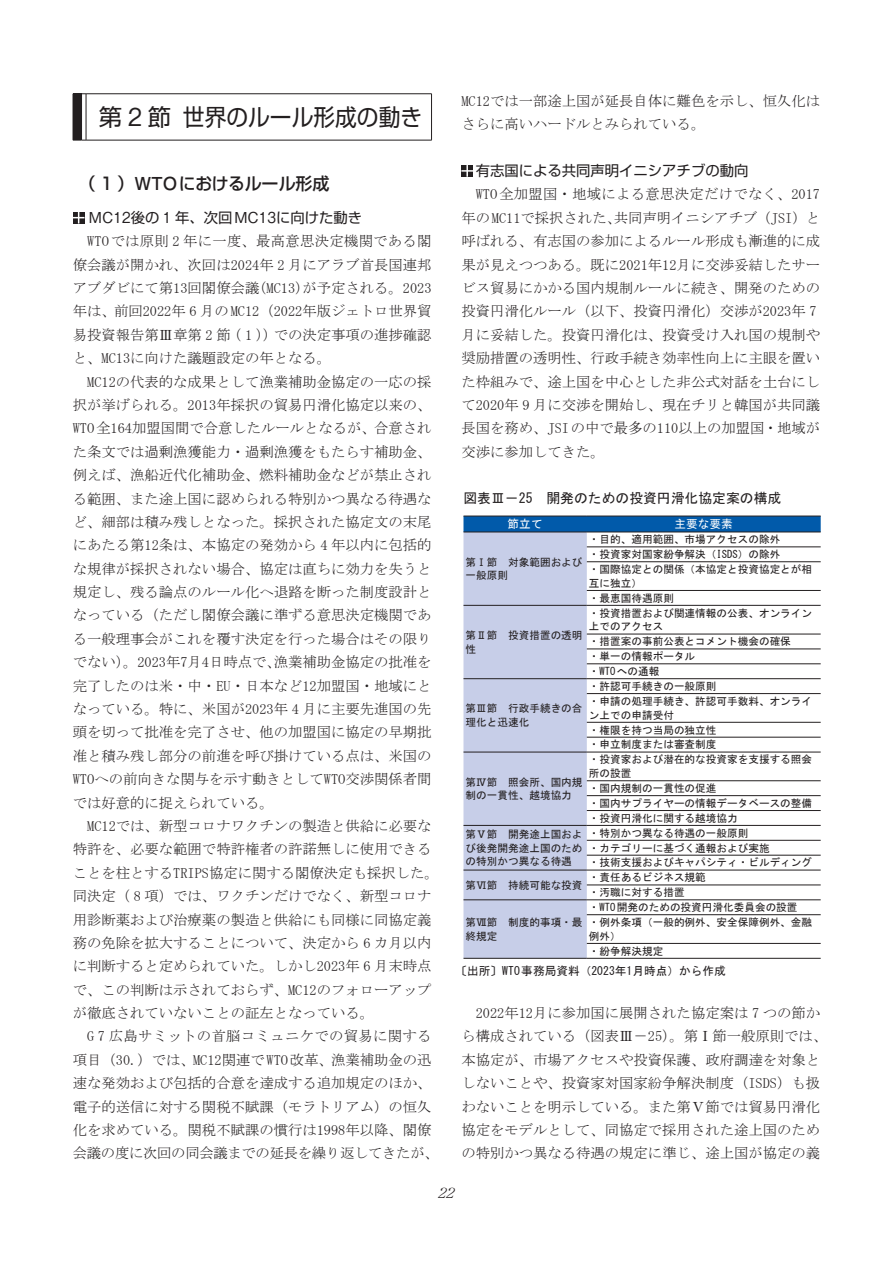
<style>
.page{position:relative;width:893px;height:1263px;background:#fff}
.page>*{position:absolute;margin:0;border:0;box-sizing:border-box;transform-origin:0 0}
.t1{font:23.4px "Shin Go Pro";color:#231f20}
.t2{font:500 16.95px "Shin Go Pro";letter-spacing:-.015em;color:#231f20}
.t3{font:14.4px/23.4px "MS Mincho";color:#231f20}
.t4{font:14.4px "Shin Go Pro";color:#231f20}
.t5{font:13.8px "MS Gothic";color:#231f20}
.t6{font:300 13.8px "Ryumin Pro";color:#231f20}
.t7{font:11.7px "MS Gothic";color:#231f20}
.t8{font:11.7px "MS Gothic";color:#fff}
.t9{font:10.65px/14.9px "MS Gothic";color:#231f20}
.s1{font-family:"Gothic BBB Pro";font-weight:500;font-size:24.6px}
.s2{font-family:"Futo Go B101 Pro";font-weight:700;font-size:17.85px}
.s3{font-family:"Gothic BBB Pro";font-weight:500;font-size:15px}
</style>
<div class="page">
<div style="left:73px;top:94px;width:9px;height:46px;background:#231f20"></div>
<hr style="left:86px;top:94px;width:346px;height:1px;background:#231f20">
<hr style="left:86px;top:94px;width:1px;height:46px;background:#231f20">
<hr style="left:431px;top:94px;width:1px;height:46px;background:#231f20">
<svg style="left:73px;top:140px;width:13px;height:1px"></svg>
<hr style="left:86px;top:140px;width:346px;height:1px;background:#231f20">
<svg style="left:73px;top:212px;width:12px;height:11px"></svg>
<svg style="left:461px;top:165px;width:12px;height:12px"></svg>
<svg style="left:463px;top:517px;width:358px;height:15px;background:#0258a5"></svg>
<div style="left:463px;top:533px;width:124px;height:425px;background:#c7cee8"></div>
<hr style="left:463px;top:516px;width:124px;height:1px;background:#231f20">
<hr style="left:587px;top:516px;width:234px;height:1px;background:#231f20">
<hr style="left:463px;top:532px;width:124px;height:1px;background:#231f20">
<hr style="left:587px;top:532px;width:234px;height:1px;background:#231f20">
<hr style="left:587px;top:547px;width:234px;height:1px;background:#231f20">
<hr style="left:587px;top:561px;width:234px;height:1px;background:#231f20">
<hr style="left:587px;top:590px;width:234px;height:1px;background:#231f20">
<hr style="left:463px;top:605px;width:124px;height:1px;background:#231f20">
<hr style="left:587px;top:605px;width:234px;height:1px;background:#231f20">
<hr style="left:587px;top:634px;width:234px;height:1px;background:#231f20">
<hr style="left:587px;top:649px;width:234px;height:1px;background:#231f20">
<hr style="left:587px;top:663px;width:234px;height:1px;background:#231f20">
<hr style="left:463px;top:678px;width:124px;height:1px;background:#231f20">
<hr style="left:587px;top:678px;width:234px;height:1px;background:#231f20">
<hr style="left:587px;top:693px;width:234px;height:1px;background:#231f20">
<hr style="left:587px;top:722px;width:234px;height:1px;background:#231f20">
<hr style="left:587px;top:737px;width:234px;height:1px;background:#231f20">
<hr style="left:463px;top:752px;width:124px;height:1px;background:#231f20">
<hr style="left:587px;top:752px;width:234px;height:1px;background:#231f20">
<hr style="left:587px;top:780px;width:234px;height:1px;background:#231f20">
<hr style="left:587px;top:795px;width:234px;height:1px;background:#231f20">
<hr style="left:587px;top:810px;width:234px;height:1px;background:#231f20">
<hr style="left:463px;top:825px;width:124px;height:1px;background:#231f20">
<hr style="left:587px;top:825px;width:234px;height:1px;background:#231f20">
<hr style="left:587px;top:840px;width:234px;height:1px;background:#231f20">
<hr style="left:587px;top:855px;width:234px;height:1px;background:#231f20">
<hr style="left:463px;top:870px;width:124px;height:1px;background:#231f20">
<hr style="left:587px;top:870px;width:234px;height:1px;background:#231f20">
<hr style="left:587px;top:885px;width:234px;height:1px;background:#231f20">
<hr style="left:463px;top:899px;width:124px;height:1px;background:#231f20">
<hr style="left:463px;top:958px;width:124px;height:1px;background:#231f20">
<hr style="left:587px;top:899px;width:234px;height:1px;background:#231f20">
<hr style="left:587px;top:914px;width:234px;height:1px;background:#231f20">
<hr style="left:587px;top:943px;width:234px;height:1px;background:#231f20">
<hr style="left:587px;top:958px;width:234px;height:1px;background:#231f20">
<h1 class="t1" style="left:99px;top:98px;width:325px">第 <span class="s1">2</span> 節 世界のルール形成の動き</h1>
<p class="t2" style="left:79px;top:170px;width:252px">（１）<span class="s2">WTO</span>におけるルール形成</p>
<p class="t4" style="left:89px;top:206px;width:275px"><span class="s3">MC12</span>後の <span class="s3">1</span> 年、次回<span class="s3">MC13</span>に向けた動き</p>
<p class="t3" style="left:73px;top:229px;width:360px;text-align:justify;text-indent:14px">WTOでは原則 2 年に一度、最高意思決定機関である閣僚会議が開かれ、次回は2024年 2 月にアラブ首長国連邦アブダビにて第13回閣僚会議（MC13）が予定される。2023年は、前回2022年 6 月の MC12（2022年版ジェトロ世界貿易投資報告第Ⅲ章第 2 節（ 1 ））での決定事項の進捗確認と、MC13に向けた議題設定の年となる。</p>
<p class="t3" style="left:73px;top:370px;width:360px;text-align:justify;text-indent:14px">MC12の代表的な成果として漁業補助金協定の一応の採択が挙げられる。2013年採択の貿易円滑化協定以来の、WTO全164加盟国間で合意したルールとなるが、合意された条文では過剰漁獲能力・過剰漁獲をもたらす補助金、例えば、漁船近代化補助金、燃料補助金などが禁止される範囲、また途上国に認められる特別かつ異なる待遇など、細部は積み残しとなった。採択された協定文の末尾にあたる第12条は、本協定の発効から 4 年以内に包括的な規律が採択されない場合、協定は直ちに効力を失うと規定し、残る論点のルール化へ退路を断った制度設計となっている（ただし閣僚会議に準ずる意思決定機関である一般理事会がこれを覆す決定を行った場合はその限りでない）。2023年7月4日時点で、漁業補助金協定の批准を完了したのは米・中・EU・日本など12加盟国・地域にとなっている。特に、米国が2023年 4 月に主要先進国の先頭を切って批准を完了させ、他の加盟国に協定の早期批准と積み残し部分の前進を呼び掛けている点は、米国のWTOへの前向きな関与を示す動きとしてWTO交渉関係者間では好意的に捉えられている。</p>
<p class="t3" style="left:73px;top:814px;width:367px;text-indent:14px">MC12では、新型コロナワクチンの製造と供給に必要な特許を、必要な範囲で特許権者の許諾無しに使用できることを柱とするTRIPS協定に関する閣僚決定も採択した。同決定（ 8 項）では、ワクチンだけでなく、新型コロナ用診断薬および治療薬の製造と供給にも同様に同協定義務の免除を拡大することについて、決定から 6 カ月以内に判断すると定められていた。しかし2023年 6 月末時点で、この判断は示されておらず、MC12のフォローアップが徹底されていないことの証左となっている。</p>
<p class="t3" style="left:73px;top:1024px;width:367px;text-align:center">G 7 広島サミットの首脳コミュニケでの貿易に関する<br>項目（30.）では、MC12関連で WTO改革、漁業補助金の迅速な発効および包括的合意を達成する追加規定のほか、電子的送信に対する関税不賦課（モラトリアム）の恒久化を求めている。関税不賦課の慣行は1998年以降、閣僚会議の度に次回の同会議までの延長を繰り返してきたが、</p>
<p class="t3" style="left:461px;top:89px;width:360px">MC12では一部途上国が延長自体に難色を示し、恒久化はさらに高いハードルとみられている。</p>
<p class="t4" style="left:476px;top:159px;width:274px">有志国による共同声明イニシアチブの動向</p>
<p class="t3" style="left:461px;top:183px;width:360px;text-indent:14px">WTO全加盟国・地域による意思決定だけでなく、2017年の MC11で採択された、共同声明イニシアチブ（JSI）と呼ばれる、有志国の参加によるルール形成も漸進的に成果が見えつつある。既に2021年12月に交渉妥結したサービス貿易にかかる国内規制ルールに続き、開発のための投資円滑化ルール（以下、投資円滑化）交渉が2023年 7月に妥結した。投資円滑化は、投資受け入れ国の規制や奨励措置の透明性、行政手続き効率性向上に主眼を置いた枠組みで、途上国を中心とした非公式対話を土台にして2020年 9 月に交渉を開始し、現在チリと韓国が共同議長国を務め、JSIの中で最多の110以上の加盟国・地域が交渉に参加してきた。</p>
<p class="t5" style="left:463px;top:491px;width:319px">図表Ⅲ－25　開発のための投資円滑化協定案の構成</p>
<p class="t8" style="left:508px;top:518px;width:37px">節立て</p>
<p class="t8" style="left:674px;top:518px;width:60px">主要な要素</p>
<p class="t9" style="left:466px;top:555px;width:118px;line-height:13.8px">第Ⅰ節　対象範囲および一般原則</p>
<p class="t9" style="left:589px;top:532px;width:225px">・目的、適用範囲、市場アクセスの除外<br>・投資家対国家紛争解決（ISDS）の除外<br>・国際協定との関係（本協定と投資協定とが相</p>
<p class="t9" style="left:589px;top:575px;width:87px">互に独立）<br>・最恵国待遇原則</p>
<p class="t9" style="left:466px;top:628px;width:118px;line-height:13.8px">第Ⅱ節　投資措置の透明性</p>
<p class="t9" style="left:589px;top:606px;width:225px;line-height:13.8px">・投資措置および関連情報の公表、オンライン上でのアクセス</p>
<p class="t9" style="left:589px;top:634px;width:203px">・措置案の事前公表とコメント機会の確保・単一の情報ポータル<br>・WTOへの通報</p>
<p class="t9" style="left:466px;top:701px;width:118px;line-height:13.8px">第Ⅲ節　行政手続きの合理化と迅速化</p>
<p class="t9" style="left:589px;top:679px;width:225px">・許認可手続きの一般原則<br>・申請の処理手続き、許認可手数料、オンライ</p>
<p class="t9" style="left:589px;top:707px;width:129px">ン上での申請受付<br>・権限を持つ当局の独立性・申立制度または審査制度</p>
<p class="t9" style="left:589px;top:752px;width:225px;line-height:13.8px">・投資家および潜在的な投資家を支援する照会所の設置</p>
<p class="t9" style="left:589px;top:781px;width:225px">・国内規制の一貫性の促進<br>・国内サプライヤーの情報データベースの整備・投資円滑化に関する越境協力</p>
<p class="t9" style="left:466px;top:775px;width:118px;line-height:13.8px">第Ⅳ節　照会所、国内規制の一貫性、越境協力</p>
<p class="t9" style="left:466px;top:827px;width:118px;line-height:13.8px;text-align:justify">第Ⅴ節　開発途上国および後発開発途上国のための特別かつ異なる待遇</p>
<p class="t9" style="left:589px;top:825px;width:225px">・特別かつ異なる待遇の一般原則<br>・カテゴリーに基づく通報および実施<br>・技術支援およびキャパシティ・ビルディング</p>
<p class="t9" style="left:466px;top:877px;width:118px">第Ⅵ節　持続可能な投資</p>
<p class="t9" style="left:589px;top:870px;width:118px">・責任あるビジネス規範・汚職に対する措置</p>
<p class="t9" style="left:466px;top:915px;width:118px;line-height:13.8px">第Ⅶ節　制度的事項・最終規定</p>
<p class="t9" style="left:589px;top:900px;width:225px">・WTO開発のための投資円滑化委員会の設置<br>・例外条項（一般的例外、安全保障例外、金融</p>
<p class="t9" style="left:589px;top:928px;width:76px">例外）<br>・紛争解決規定</p>
<p class="t7" style="left:455px;top:964px;width:272px">〔出所〕WTO事務局資料（2023年1月時点）から作成</p>
<p class="t3" style="left:461px;top:1001px;width:367px;text-align:center">2022年12月に参加国に展開された協定案は 7 つの節か<br>ら構成されている（図表Ⅲ－25）。第Ⅰ節一般原則では、本協定が、市場アクセスや投資保護、政府調達を対象としないことや、投資家対国家紛争解決制度（ISDS）も扱わないことを明示している。また第Ⅴ節では貿易円滑化協定をモデルとして、同協定で採用された途上国のための特別かつ異なる待遇の規定に準じ、途上国が協定の義</p>
<p class="t6" style="left:439px;top:1182px;width:17px">22</p>
</div>
